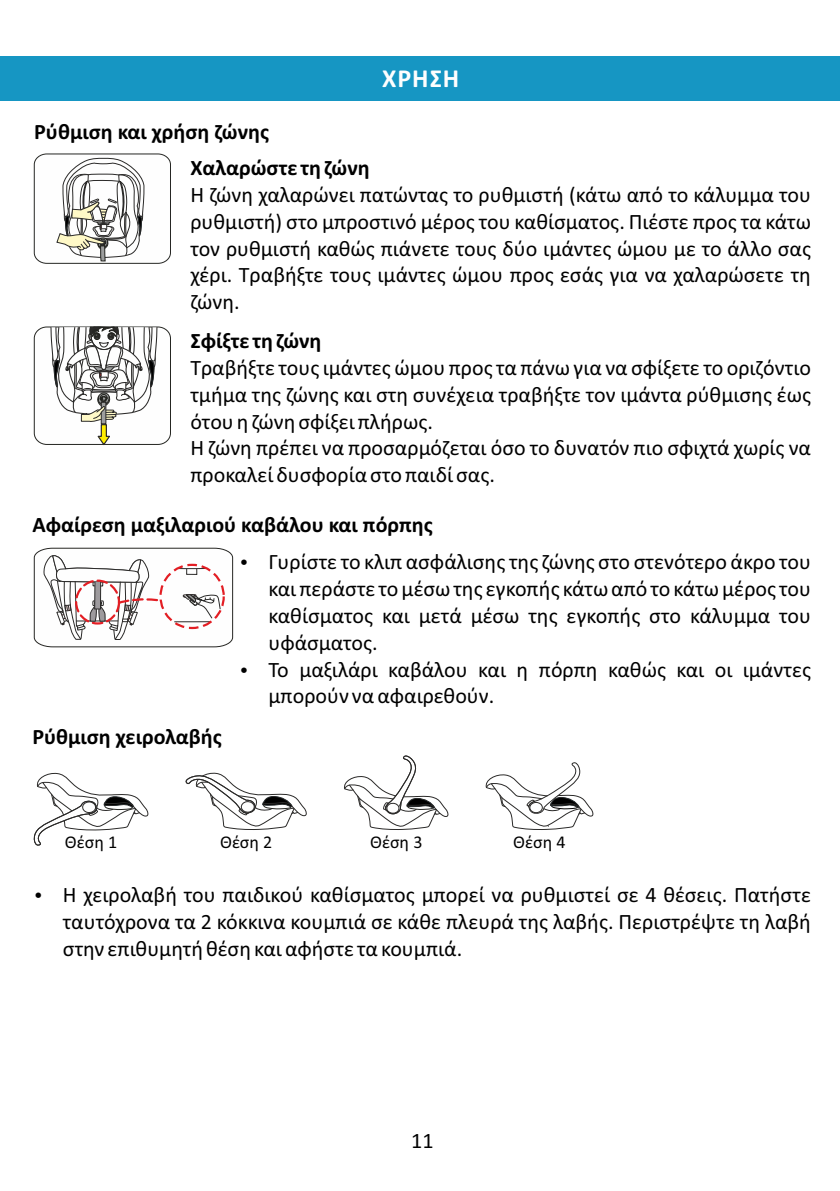
<style>
.page{position:relative;width:840px;height:1191px;background:#fff}
.page>*{position:absolute;margin:0;border:0;box-sizing:border-box;transform-origin:0 0}
.t1{font:700 26px "Calibri";letter-spacing:.04em;color:#fefefe}
.t2{font:22px/26.8px "Calibri";color:#000;text-align:justify}
.t3{font:700 22px/36.2px "Calibri";color:#000}
.t4{font:18px "Calibri";color:#000}
</style>
<div class="page">
<svg style="left:33px;top:772px;width:116px;height:74px"></svg>
<svg style="left:185px;top:772px;width:122px;height:58px"></svg>
<svg style="left:344px;top:755px;width:105px;height:75px"></svg>
<svg style="left:485px;top:762px;width:109px;height:68px"></svg>
<svg style="left:34px;top:548px;width:199px;height:99px"></svg>
<div style="left:95px;top:582px;width:6px;height:27px;background:#9d9a9d"></div>
<div style="left:94px;top:582px;width:7px;height:27px;border:1px solid #2b2a29"></div>
<div style="left:0;top:57px;width:839px;height:44px;background:#1696c3"></div>
<svg style="left:34px;top:153px;width:137px;height:292px"></svg>
<p class="t1" style="left:382px;top:67px;width:79px">ΧΡΗΣΗ</p>
<p class="t3" style="left:190px;top:115px;width:181px;text-indent:-156px">Ρύθμιση και χρήση ζώνης<br>Χαλαρώστε τη ζώνη</p>
<p class="t2" style="left:190px;top:183px;width:622px">Η ζώνη χαλαρώνει πατώντας το ρυθμιστή (κάτω από το κάλυμμα του ρυθμιστή) στο μπροστινό μέρος του καθίσματος. Πιέστε προς τα κάτω τον ρυθμιστή καθώς πιάνετε τους δύο ιμάντες ώμου με το άλλο σας χέρι. Τραβήξτε τους ιμάντες ώμου προς εσάς για να χαλαρώσετε τη ζώνη.</p>
<p class="t3" style="left:190px;top:324px;width:133px">Σφίξτε τη ζώνη</p>
<p class="t2" style="left:190px;top:356px;width:622px;text-align:left">Τραβήξτε τους ιμάντες ώμου προς τα πάνω για να σφίξετε το οριζόντιο τμήμα της ζώνης και στη συνέχεια τραβήξτε τον ιμάντα ρύθμισης έως ότου η ζώνη σφίξει πλήρως.<br>Η ζώνη πρέπει να προσαρμόζεται όσο το δυνατόν πιο σφιχτά χωρίς να προκαλεί δυσφορία στο παιδί σας.</p>
<p class="t3" style="left:32px;top:508px;width:401px">Αφαίρεση μαξιλαριού καβάλου και πόρπης</p>
<p class="t3" style="left:32px;top:720px;width:191px">Ρύθμιση χειρολαβής</p>
<p class="t2" style="left:268px;top:550px;width:544px;text-indent:-29px">• Γυρίστε το κλιπ ασφάλισης της ζώνης στο στενότερο άκρο του και περάστε το μέσω της εγκοπής κάτω από το κάτω μέρος του καθίσματος και μετά μέσω της εγκοπής στο κάλυμμα του υφάσματος.</p>
<p class="t2" style="left:268px;top:657px;width:544px;text-indent:-29px">• Το μαξιλάρι καβάλου και η πόρπη καθώς και οι ιμάντες μπορούν να αφαιρεθούν.</p>
<p class="t4" style="left:65px;top:834px;width:54px">Θέση 1</p>
<p class="t4" style="left:220px;top:834px;width:54px">Θέση 2</p>
<p class="t4" style="left:370px;top:834px;width:54px">Θέση 3</p>
<p class="t4" style="left:513px;top:834px;width:54px">Θέση 4</p>
<p class="t2" style="left:63px;top:883px;width:749px;text-indent:-29px">• Η χειρολαβή του παιδικού καθίσματος μπορεί να ρυθμιστεί σε 4 θέσεις. Πατήστε ταυτόχρονα τα 2 κόκκινα κουμπιά σε κάθε πλευρά της λαβής. Περιστρέψτε τη λαβή στην επιθυμητή θέση και αφήστε τα κουμπιά.</p>
<p class="t2" style="left:411px;top:1129px;width:24px">11</p>
</div>
